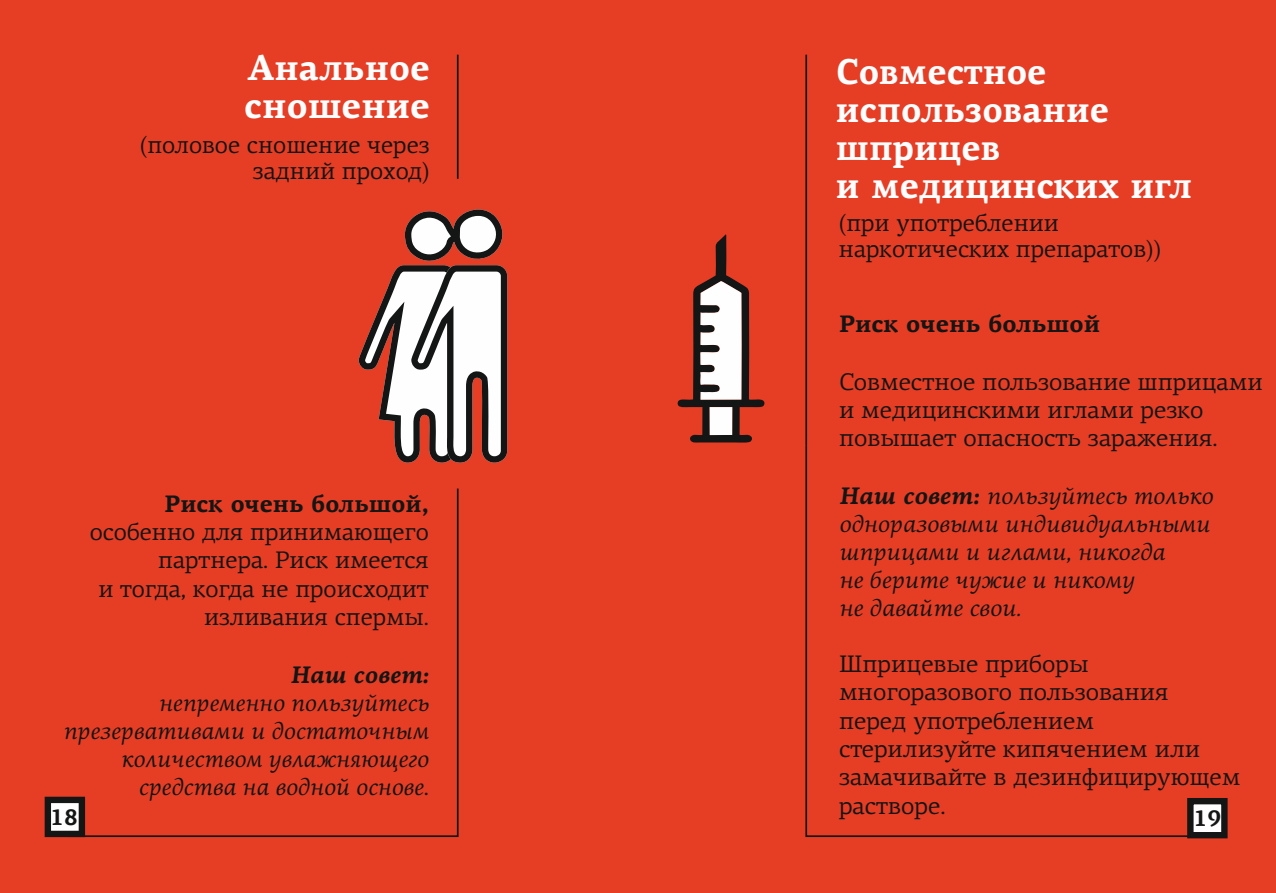
<style>
.page{position:relative;width:1276px;height:893px;background:#fff}
.page>*{position:absolute;margin:0;border:0;box-sizing:border-box;transform-origin:0 0}
.t1{font:700 36px/38.1px "PF Agora Serif Pro";color:#fefefe}
.t2{font:24px/28.2px "PF Agora Serif Pro";color:#141515}
.t3{font:italic 24px/27.9px "PF Agora Serif Pro";color:#141515}
.t4{font:700 24px "PF Agora Serif Pro";color:#141515}
.t5{font:italic 700 24px "PF Agora Serif Pro";color:#141515}
.t6{font:700 22.5px "PF Agora Serif Pro";color:#141515}
.s1{font-weight:700}
.s2{font-style:normal}
</style>
<div class="page">
<div style="left:0;top:0;width:638px;height:893px;background:#e63d25"></div>
<div style="left:638px;top:0;width:638px;height:893px;background:#e63d25"></div>
<hr style="left:457px;top:55px;width:1px;height:124px;background:#141515">
<svg style="left:67px;top:488px;width:392px;height:350px"></svg>
<svg style="left:805px;top:444px;width:379px;height:393px"></svg>
<hr style="left:805px;top:55px;width:2px;height:391px;background:#141515">
<svg style="left:358px;top:209px;width:150px;height:254px"></svg>
<svg style="left:677px;top:234px;width:88px;height:209px"></svg>
<div style="left:709px;top:407px;width:23px;height:28px;background:#fefefe"></div>
<svg style="left:1184px;top:798px;width:44px;height:41px;background:#8a7b79"></svg>
<svg style="left:45px;top:797px;width:40px;height:40px;background:#838484"></svg>
<h1 class="t1" style="left:244px;top:52px;width:187px">Анальное сношение</h1>
<h1 class="t1" style="left:836px;top:56px;width:358px">Совместное использование шприцев<br>и медицинских игл</h1>
<p class="t2" style="left:140px;top:134px;width:291px;line-height:25.5px;text-align:right">(половое сношение через задний проход)</p>
<p class="t2" style="left:839px;top:212px;width:324px;line-height:25.5px">(при употреблении наркотических препаратов))</p>
<p class="t4" style="left:839px;top:314px;width:263px">Риск очень большой</p>
<p class="t2" style="left:839px;top:370px;width:425px">Совместное пользование шприцами и медицинскими иглами резко повышает опасность заражения.</p>
<p class="t3" style="left:839px;top:484px;width:376px"><span class="s1">Наш совет:</span> пользуйтесь только одноразовыми индивидуальными шприцами и иглами, никогда<br>не берите чужие и никому<br>не давайте свои.</p>
<p class="t2" style="left:839px;top:652px;width:403px">Шприцевые приборы многоразового пользования перед употреблением стерилизуйте кипячением или замачивайте в дезинфицирующем растворе.</p>
<p class="t4" style="left:164px;top:494px;width:266px">Риск очень большой,</p>
<p class="t2" style="left:90px;top:520px;width:341px;text-align:right">особенно для принимающего партнера. Риск имеется<br>и тогда, когда не происходит изливания спермы.</p>
<p class="t5" style="left:291px;top:665px;width:140px">Наш совет:</p>
<p class="t3" style="left:63px;top:691px;width:367px;text-align:right">непременно пользуйтесь презервативами и достаточным количеством увлажняющего средства на водной основе<span class="s2">.</span></p>
<p class="t6" style="left:50px;top:808px;width:29px">18</p>
<p class="t6" style="left:1193px;top:809px;width:29px">19</p>
</div>
